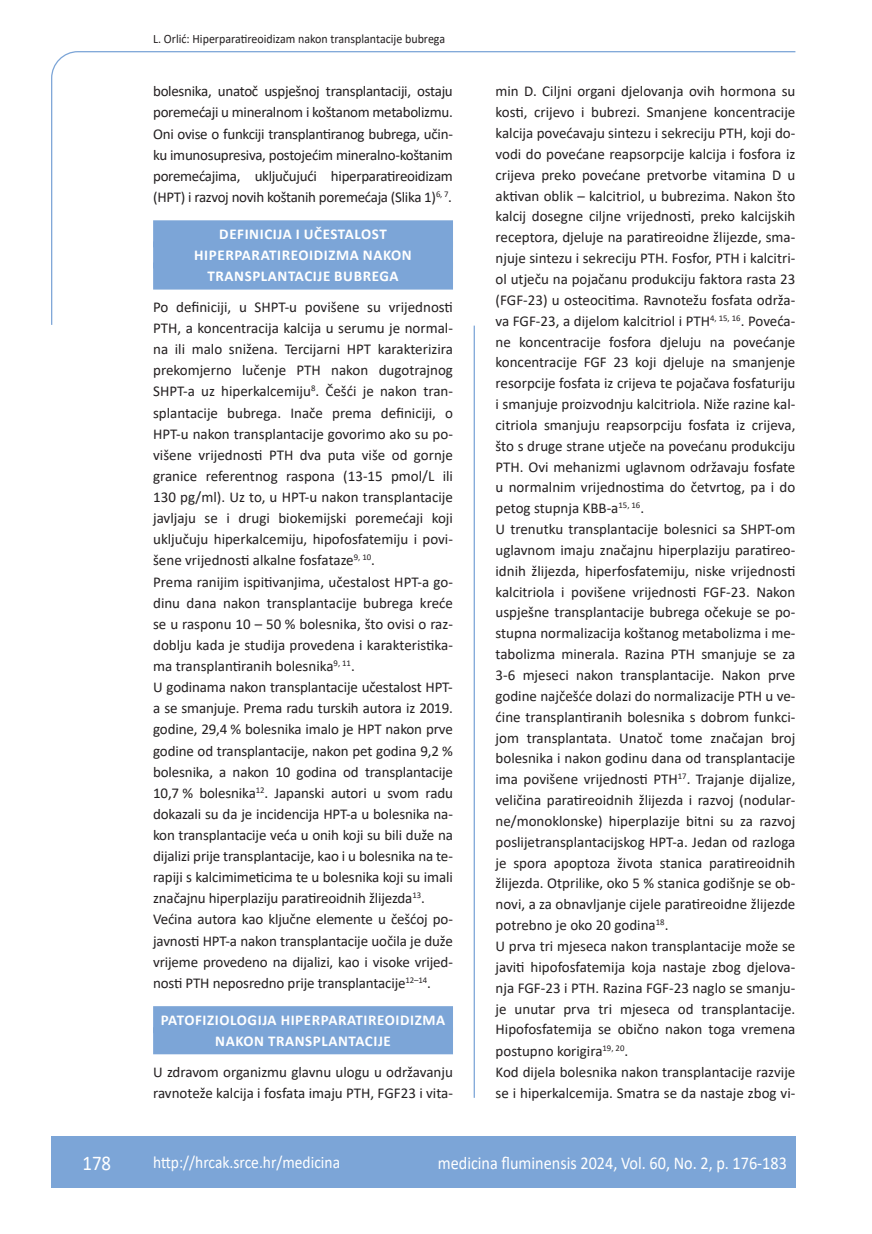
<style>
.page{position:relative;width:872px;height:1234px;background:#fff}
.page>*{position:absolute;margin:0;border:0;box-sizing:border-box;transform-origin:0 0}
.t1{font:21px "Calibri";color:#fff;scale:.9 1}
.t2{font:18px "Calibri";color:#fff;scale:.9 1}
.t3{font:17.25px "Calibri";color:#fff;scale:.9 1}
.osnovni_tekst{font:15px/20.9px "Calibri";color:#231f20;text-align:justify}
.naslov_ruler{font:700 15px "Calibri";letter-spacing:.04em;color:#fff}
.glava{font:12.75px "Calibri";color:#231f20;scale:.94 1}
</style>
<div class="page">
<svg style="left:51px;top:51px;width:745px;height:274px"></svg>
<hr style="left:473px;top:325px;width:2px;height:772px;background:#7ca5d7">
<div style="left:51px;top:1135px;width:744px;height:51px;background:#7ca5d7"></div>
<div style="left:153px;top:220px;width:300px;height:27px;background:#7ca5d7"></div>
<div style="left:153px;top:241px;width:300px;height:27px;background:#7ca5d7"></div>
<div style="left:153px;top:262px;width:300px;height:27px;background:#7ca5d7"></div>
<div style="left:153px;top:1005px;width:300px;height:27px;background:#7ca5d7"></div>
<div style="left:153px;top:1027px;width:300px;height:27px;background:#7ca5d7"></div>
<p class="glava" style="left:153px;top:29px;width:312px">L. Orlić: Hiperparatireoidizam nakon transplantacije bubrega</p>
<p class="osnovni_tekst" style="left:153px;top:80px;width:301px">bolesnika, unatoč uspješnoj transplantaciji, ostaju poremećaji u mineralnom i koštanom metabolizmu.<br>Oni ovise o funkciji transplantiranog bubrega, učin&shy;ku imunosupresiva, postojećim mineralno-koštanim poremećajima, uključujući hiperparatireoidizam (HPT) i razvoj novih koštanih poremećaja (Slika 1)<sup>6,</sup> <sup>7</sup>.</p>
<p class="naslov_ruler" style="left:219px;top:223px;width:169px">DEFINICIJA I UČESTALOST</p>
<p class="naslov_ruler" style="left:194px;top:244px;width:219px">HIPERPARATIREOIDIZMA NAKON</p>
<p class="naslov_ruler" style="left:207px;top:266px;width:193px">TRANSPLANTACIJE BUBREGA</p>
<p class="osnovni_tekst" style="left:153px;top:296px;width:301px">Po definiciji, u SHPT-u povišene su vrijednosti PTH, a koncentracija kalcija u serumu je normal&shy;na ili malo snižena. Tercijarni HPT karakterizira prekomjerno lučenje PTH nakon dugotrajnog SHPT-a uz hiperkalcemiju<sup>8</sup>. Češći je nakon tran&shy;splantacije bubrega. Inače prema definiciji, o HPT-u nakon transplantacije govorimo ako su po&shy;višene vrijednosti PTH dva puta više od gornje granice referentnog raspona (13-15 pmol/L ili 130 pg/ml). Uz to, u HPT-u nakon transplantacije javljaju se i drugi biokemijski poremećaji koji uključuju hiperkalcemiju, hipofosfatemiju i povi&shy;šene vrijednosti alkalne fosfataze<sup>9,</sup> <sup>10</sup>.</p>
<p class="osnovni_tekst" style="left:153px;top:570px;width:301px">Prema ranijim ispitivanjima, učestalost HPT-a go&shy;dinu dana nakon transplantacije bubrega kreće se u rasponu 10 – 50 % bolesnika, što ovisi o raz&shy;doblju kada je studija provedena i karakteristika&shy;ma transplantiranih bolesnika<sup>9,</sup> <sup>11</sup>.</p>
<p class="osnovni_tekst" style="left:153px;top:676px;width:301px">U godinama nakon transplantacije učestalost HPT&shy;a se smanjuje. Prema radu turskih autora iz 2019. godine, 29,4 % bolesnika imalo je HPT nakon prve godine od transplantacije, nakon pet godina 9,2 % bolesnika, a nakon 10 godina od transplantacije 10,7 % bolesnika<sup>12</sup>. Japanski autori u svom radu dokazali su da je incidencija HPT-a u bolesnika na&shy;kon transplantacije veća u onih koji su bili duže na dijalizi prije transplantacije, kao i u bolesnika na te&shy;rapiji s kalcimimeticima te u bolesnika koji su imali značajnu hiperplaziju paratireoidnih žlijezda<sup>13</sup>.</p>
<p class="osnovni_tekst" style="left:153px;top:908px;width:301px">Većina autora kao ključne elemente u češćoj po&shy;javnosti HPT-a nakon transplantacije uočila je duže vrijeme provedeno na dijalizi, kao i visoke vrijed&shy;nosti PTH neposredno prije transplantacije<sup>12–14</sup>.</p>
<p class="naslov_ruler" style="left:161px;top:1009px;width:286px">PATOFIZIOLOGIJA HIPERPARATIREOIDIZMA</p>
<p class="naslov_ruler" style="left:215px;top:1030px;width:177px">NAKON TRANSPLANTACIJE</p>
<p class="osnovni_tekst" style="left:153px;top:1060px;width:301px">U zdravom organizmu glavnu ulogu u održavanju ravnoteže kalcija i fosfata imaju PTH, FGF23 i vita-</p>
<p class="osnovni_tekst" style="left:495px;top:81px;width:301px">min D. Ciljni organi djelovanja ovih hormona su kosti, crijevo i bubrezi. Smanjene koncentracije kalcija povećavaju sintezu i sekreciju PTH, koji do&shy;vodi do povećane reapsorpcije kalcija i fosfora iz crijeva preko povećane pretvorbe vitamina D u aktivan oblik – kalcitriol, u bubrezima. Nakon što kalcij dosegne ciljne vrijednosti, preko kalcijskih receptora, djeluje na paratireoidne žlijezde, sma&shy;njuje sintezu i sekreciju PTH. Fosfor, PTH i kalcitri&shy;ol utječu na pojačanu produkciju faktora rasta 23 (FGF-23) u osteocitima. Ravnotežu fosfata održa&shy;va FGF-23, a dijelom kalcitriol i PTH<sup>4,</sup> <sup>15,</sup> <sup>16</sup>. Poveća&shy;ne koncentracije fosfora djeluju na povećanje koncentracije FGF 23 koji djeluje na smanjenje resorpcije fosfata iz crijeva te pojačava fosfaturiju i smanjuje proizvodnju kalcitriola. Niže razine kal&shy;citriola smanjuju reapsorpciju fosfata iz crijeva, što s druge strane utječe na povećanu produkciju PTH. Ovi mehanizmi uglavnom održavaju fosfate u normalnim vrijednostima do četvrtog, pa i do petog stupnja KBB-a<sup>15,</sup> <sup>16</sup>.</p>
<p class="osnovni_tekst" style="left:495px;top:518px;width:301px">U trenutku transplantacije bolesnici sa SHPT-om uglavnom imaju značajnu hiperplaziju paratireo&shy;idnih žlijezda, hiperfosfatemiju, niske vrijednosti kalcitriola i povišene vrijednosti FGF-23. Nakon uspješne transplantacije bubrega očekuje se po&shy;stupna normalizacija koštanog metabolizma i me&shy;tabolizma minerala. Razina PTH smanjuje se za 3-6 mjeseci nakon transplantacije. Nakon prve godine najčešće dolazi do normalizacije PTH u ve&shy;ćine transplantiranih bolesnika s dobrom funkci&shy;jom transplantata. Unatoč tome značajan broj bolesnika i nakon godinu dana od transplantacije ima povišene vrijednosti PTH<sup>17</sup>. Trajanje dijalize, veličina paratireoidnih žlijezda i razvoj (nodular&shy;ne/monoklonske) hiperplazije bitni su za razvoj poslijetransplantacijskog HPT-a. Jedan od razloga je spora apoptoza života stanica paratireoidnih žlijezda. Otprilike, oko 5 % stanica godišnje se ob&shy;novi, a za obnavljanje cijele paratireoidne žlijezde potrebno je oko 20 godina<sup>18</sup>.</p>
<p class="osnovni_tekst" style="left:495px;top:935px;width:301px">U prva tri mjeseca nakon transplantacije može se javiti hipofosfatemija koja nastaje zbog djelova&shy;nja FGF-23 i PTH. Razina FGF-23 naglo se smanju&shy;je unutar prva tri mjeseca od transplantacije.<br>Hipofosfatemija se obično nakon toga vremena postupno korigira<sup>19,</sup> <sup>20</sup>.</p>
<p class="osnovni_tekst" style="left:495px;top:1060px;width:301px">Kod dijela bolesnika nakon transplantacije razvije se i hiperkalcemija. Smatra se da nastaje zbog vi-</p>
<p class="t1" style="left:82px;top:1147px;width:33px">178</p>
<p class="t3" style="left:153px;top:1149px;width:209px">http://hrcak.srce.hr/medicina</p>
<p class="t2" style="left:438px;top:1149px;width:389px">medicina fluminensis 2024, Vol. 60, No. 2, p. 176-183</p>
</div>
